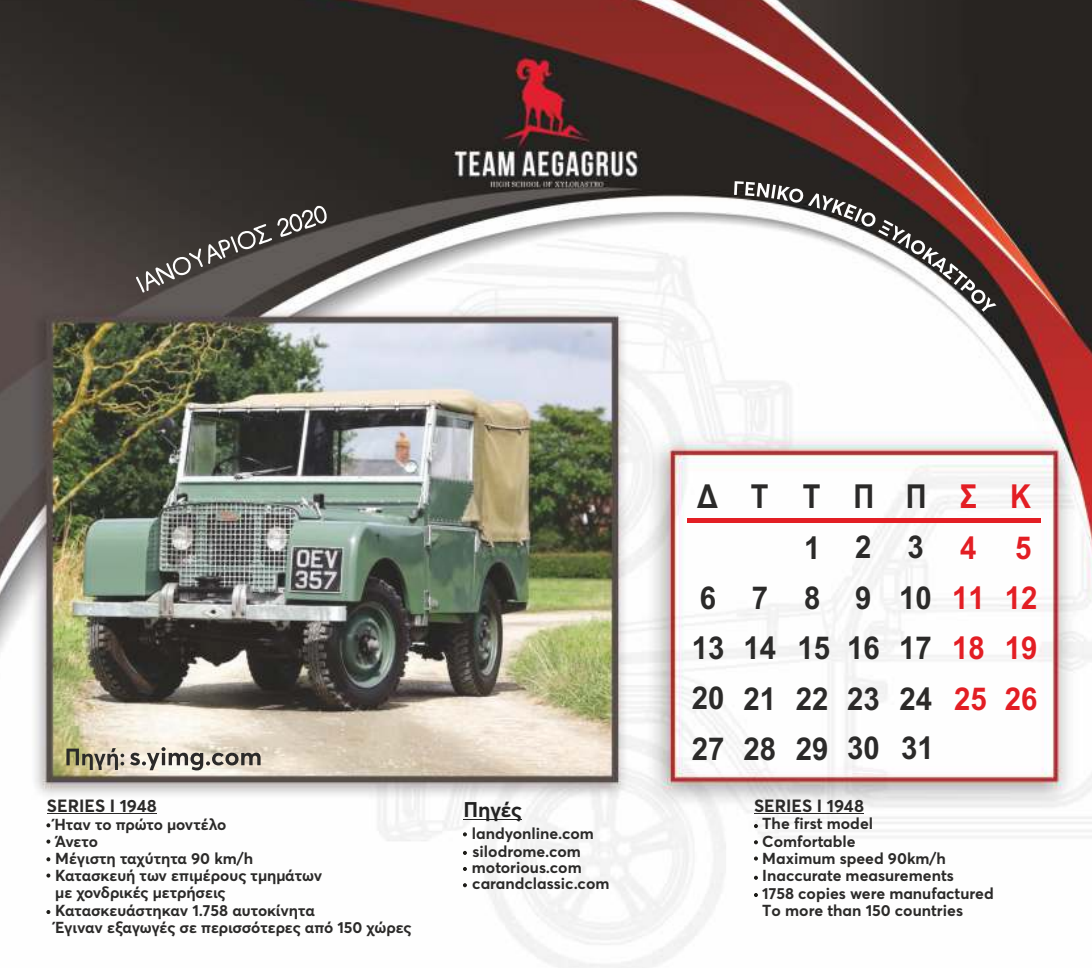
<style>
.page{position:relative;width:1092px;height:968px;background:#fff}
.page>*{position:absolute;margin:0;border:0;box-sizing:border-box;transform-origin:0 0}
.t1{font:700 33.07px "Arial";letter-spacing:1.15em;color:#2b2a29;scale:.87 1}
.t2{font:700 31.5px/50.2px "Arial";color:#2b2a29;text-align:justify;scale:.93 1}
.t3{font:700 31.5px/50.4px "Arial";color:#e31e24;text-align:justify;scale:.93 1}
.t4{font:700 21px "Averta Std";letter-spacing:-.015em;color:#222}
.t5{font:700 17.5px "Averta Std";color:#2b2a29}
.t6{font:700 15.75px/17.2px "Averta Std";color:#2b2a29}
.s1{color:#e31e24}
</style>
<div class="page">
<img style="left:0;top:0;width:1091px;height:967px">
<div style="left:687px;top:518px;width:354px;height:5px;background:#e31e24"></div>
<hr style="left:57px;top:813px;width:48px;height:1px;background:#2b2a29">
<hr style="left:105px;top:813px;width:52px;height:1px;background:#2b2a29">
<svg style="left:46px;top:823px;width:4px;height:4px"></svg>
<svg style="left:46px;top:839px;width:4px;height:4px"></svg>
<svg style="left:46px;top:857px;width:4px;height:4px"></svg>
<svg style="left:46px;top:873px;width:4px;height:4px"></svg>
<svg style="left:46px;top:909px;width:4px;height:4px"></svg>
<svg style="left:754px;top:840px;width:3px;height:4px"></svg>
<svg style="left:754px;top:856px;width:3px;height:4px"></svg>
<svg style="left:754px;top:875px;width:3px;height:4px"></svg>
<svg style="left:754px;top:892px;width:3px;height:4px"></svg>
<svg style="left:754px;top:824px;width:3px;height:4px"></svg>
<hr style="left:463px;top:818px;width:59px;height:1px;background:#222">
<svg style="left:734px;top:181px;width:262px;height:131px"></svg>
<svg style="left:130px;top:747px;width:130px;height:23px;background:#b7b1a6"></svg>
<svg style="left:463px;top:832px;width:4px;height:4px"></svg>
<svg style="left:463px;top:850px;width:4px;height:4px"></svg>
<svg style="left:463px;top:866px;width:4px;height:4px"></svg>
<svg style="left:463px;top:883px;width:4px;height:4px"></svg>
<svg style="left:136px;top:206px;width:191px;height:86px;background:#55504e"></svg>
<hr style="left:764px;top:813px;width:48px;height:1px;background:#2b2a29">
<hr style="left:812px;top:813px;width:52px;height:1px;background:#2b2a29">
<svg style="left:66px;top:748px;width:58px;height:21px"></svg>
<h1 class="t1" style="left:697px;top:483px;width:385px">ΔΤΤΠΠ<span class="s1">ΣΚ</span></h1>
<h2 class="t3" style="left:1014px;top:525px;width:19px">5</h2>
<h2 class="t3" style="left:952px;top:575px;width:37px">11</h2>
<h2 class="t2" style="left:855px;top:525px;width:19px">2</h2>
<h2 class="t2" style="left:907px;top:525px;width:19px">3</h2>
<h2 class="t2" style="left:804px;top:525px;width:19px">1</h2>
<h2 class="t3" style="left:960px;top:525px;width:19px">4</h2>
<h2 class="t3" style="left:952px;top:575px;width:93px;text-indent:53px">12<br>18 19<br>25 26</h2>
<h2 class="t2" style="left:855px;top:575px;width:19px">9</h2>
<h2 class="t2" style="left:899px;top:575px;width:37px">10</h2>
<h2 class="t2" style="left:700px;top:576px;width:131px">678</h2>
<h2 class="t2" style="left:691px;top:626px;width:262px">13 14 15 16 17<br>20 21 22 23 24<br>27 28 29 30 31</h2>
<p class="t5" style="left:47px;top:798px;width:111px">SERIES I 1948</p>
<p class="t6" style="left:54px;top:816px;width:358px">Ήταν το πρώτο μοντέλο<br>Άνετο<br>Μέγιστη ταχύτητα 90 km/h<br>Κατασκευή των επιμέρους τμημάτων<br>με χονδρικές μετρήσεις<br>Κατασκευάστηκαν 1.758 αυτοκίνητα<br>Έγιναν εξαγωγές σε περισσότερες από 150 χώρες</p>
<p class="t6" style="left:762px;top:816px;width:233px">The first model<br>Comfortable<br>Maximum speed 90km/h<br>Inaccurate measurements<br>1758 copies were manufactured<br>Τo more than 150 countries</p>
<p class="t5" style="left:754px;top:798px;width:111px">SERIES I 1948</p>
<h3 class="t4" style="left:463px;top:800px;width:60px">Πηγές</h3>
<p class="t6" style="left:472px;top:825px;width:124px;line-height:18.2px">landyonline.com silodrome.com</p>
<p class="t6" style="left:472px;top:860px;width:139px;line-height:16.4px">motorious.com carandclassic.com</p>
</div>
